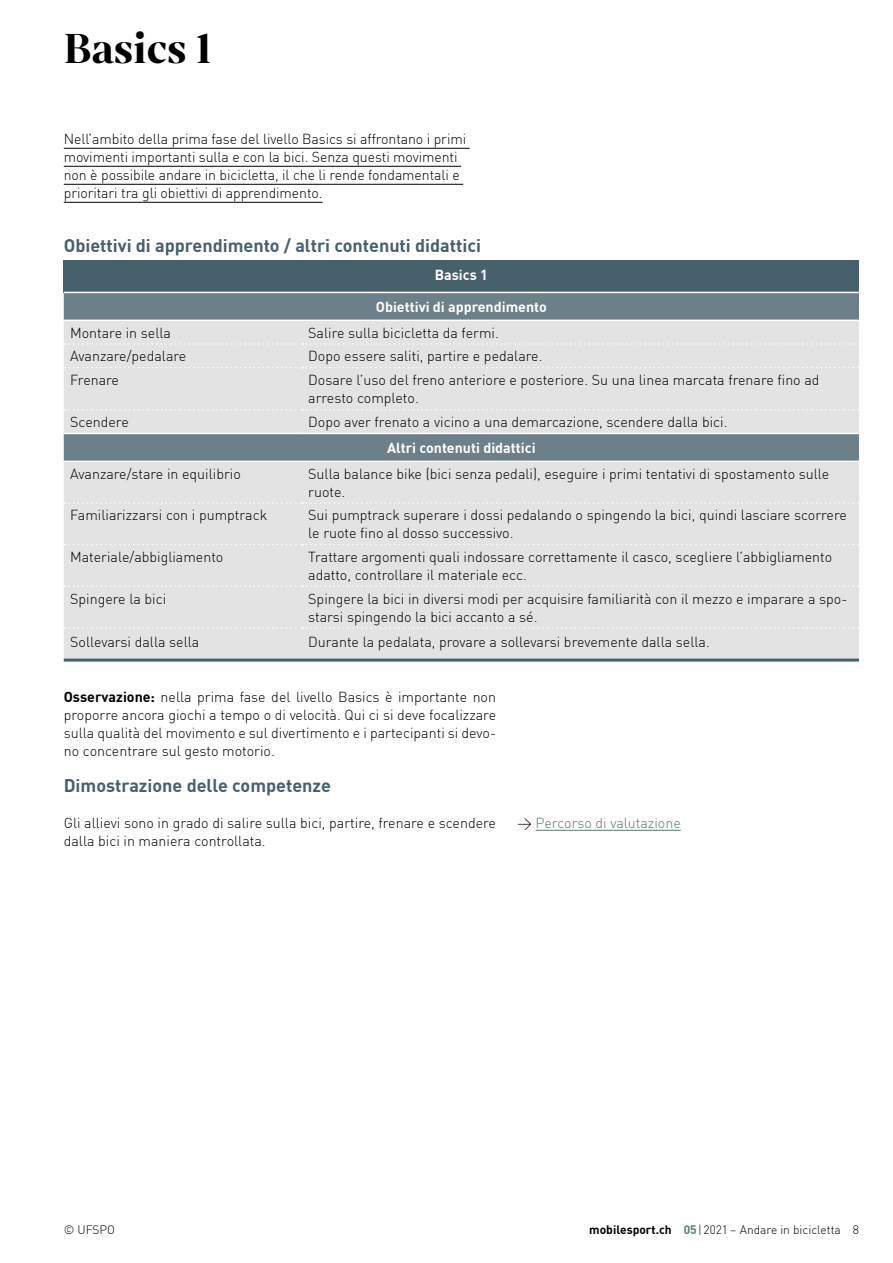
<style>
.page{position:relative;width:893px;height:1263px;background:#fff}
.page>*{position:absolute;margin:0;border:0;box-sizing:border-box;transform-origin:0 0}
.h_Titel{font:700 45px "Mixta Pro";color:#000}
.h_Untertitel{font:700 18px "DINOT";color:#46606c}
.Tabellenzelle{font:300 14.25px/18px "DINOT";color:#000}
.p_Fliesstext{font:300 14.25px/18px "DINOT";color:#000;text-align:justify}
.h_lead{font:300 14.25px/18px "DINOT";letter-spacing:-.005em;color:#000}
.Tabellenkopf{font:700 14.25px "DINOT";color:#fff}
.p_Fliesstext-2{font:300 14.25px "DINOT";color:#567d6c}
.t1{font:300 12px "DINOT";color:#000}
.s1{font-weight:700}
.s2{color:#000}
.s3{font-weight:700;color:#567d6c}
</style>
<div class="page">
<hr style="left:64px;top:148px;width:406px;height:1px;background:#000">
<hr style="left:64px;top:166px;width:397px;height:1px;background:#000">
<hr style="left:64px;top:184px;width:399px;height:1px;background:#000">
<hr style="left:64px;top:202px;width:259px;height:1px;background:#000">
<div style="left:64px;top:260px;width:795px;height:32px;background:#46606c"></div>
<svg style="left:64px;top:293px;width:795px;height:27px;background:#6e828b"></svg>
<svg style="left:64px;top:321px;width:795px;height:338px;background:#d9dadb"></svg>
<svg style="left:65px;top:343px;width:794px;height:2px"></svg>
<svg style="left:65px;top:502px;width:794px;height:2px"></svg>
<svg style="left:65px;top:544px;width:794px;height:1px"></svg>
<svg style="left:65px;top:585px;width:794px;height:2px"></svg>
<hr style="left:64px;top:659px;width:238px;height:3px;background:#46606c">
<hr style="left:302px;top:659px;width:557px;height:3px;background:#46606c">
<svg style="left:65px;top:367px;width:794px;height:1px"></svg>
<svg style="left:65px;top:409px;width:794px;height:1px"></svg>
<svg style="left:65px;top:627px;width:794px;height:2px"></svg>
<hr style="left:64px;top:433px;width:238px;height:1px;background:#fff">
<hr style="left:302px;top:433px;width:557px;height:1px;background:#fff">
<hr style="left:64px;top:461px;width:238px;height:1px;background:#fff">
<hr style="left:302px;top:461px;width:557px;height:1px;background:#fff">
<hr style="left:536px;top:830px;width:145px;height:1px;background:#567d6c">
<p class="h_Titel" style="left:64px;top:22px;width:149px">Basics 1</p>
<p class="h_lead" style="left:64px;top:128px;width:404px">Nell’ambito della prima fase del livello Basics si affrontano i primi movimenti importanti sulla e con la bici. Senza questi movimenti non è possibile andare in bicicletta, il che li rende fondamentali e prioritari tra gli obiettivi di apprendimento.</p>
<h2 class="h_Untertitel" style="left:64px;top:231px;width:419px">Obiettivi di apprendimento / altri contenuti didattici</h2>
<p class="Tabellenkopf" style="left:435px;top:263px;width:55px">Basics 1</p>
<p class="Tabellenkopf" style="left:376px;top:296px;width:172px">Obiettivi di apprendimento</p>
<p class="Tabellenzelle" style="left:70px;top:322px;width:102px">Montare in sella</p>
<p class="Tabellenzelle" style="left:308px;top:322px;width:192px">Salire sulla bicicletta da fermi.</p>
<p class="Tabellenzelle" style="left:70px;top:346px;width:118px">Avanzare/pedalare</p>
<p class="Tabellenzelle" style="left:308px;top:346px;width:236px">Dopo essere saliti, partire e pedalare.</p>
<p class="Tabellenzelle" style="left:70px;top:370px;width:50px">Frenare</p>
<p class="Tabellenzelle" style="left:308px;top:370px;width:513px">Dosare l’uso del freno anteriore e posteriore. Su una linea marcata frenare fino ad arresto completo.</p>
<p class="Tabellenzelle" style="left:70px;top:412px;width:60px">Scendere</p>
<p class="Tabellenzelle" style="left:308px;top:412px;width:421px">Dopo aver frenato a vicino a una demarcazione, scendere dalla bici.</p>
<p class="Tabellenkopf" style="left:387px;top:437px;width:150px">Altri contenuti didattici</p>
<p class="Tabellenzelle" style="left:70px;top:463px;width:172px">Avanzare/stare in equilibrio</p>
<p class="Tabellenzelle" style="left:308px;top:463px;width:523px">Sulla balance bike (bici senza pedali), eseguire i primi tentativi di spostamento sulle ruote.</p>
<p class="Tabellenzelle" style="left:70px;top:505px;width:199px">Familiarizzarsi con i pumptrack</p>
<p class="Tabellenzelle" style="left:308px;top:505px;width:540px">Sui pumptrack superare i dossi pedalando o spingendo la bici, quindi lasciare scorrere le ruote fino al dosso successivo.</p>
<p class="Tabellenzelle" style="left:70px;top:547px;width:155px">Materiale/abbigliamento</p>
<p class="Tabellenzelle" style="left:308px;top:547px;width:525px">Trattare argomenti quali indossare correttamente il casco, scegliere l’abbigliamento adatto, controllare il materiale ecc.</p>
<p class="Tabellenzelle" style="left:70px;top:588px;width:98px">Spingere la bici</p>
<p class="Tabellenzelle" style="left:308px;top:588px;width:541px">Spingere la bici in diversi modi per acquisire familiarità con il mezzo e imparare a spo&shy;starsi spingendo la bici accanto a sé.</p>
<p class="Tabellenzelle" style="left:70px;top:632px;width:131px">Sollevarsi dalla sella</p>
<p class="Tabellenzelle" style="left:308px;top:632px;width:403px">Durante la pedalata, provare a sollevarsi brevemente dalla sella.</p>
<p class="p_Fliesstext" style="left:64px;top:686px;width:434px"><span class="s1">Osservazione:</span> nella prima fase del livello Basics è importante non proporre ancora giochi a tempo o di velocità. Qui ci si deve focalizzare sulla qualità del movimento e sul divertimento e i partecipanti si devo&shy;no concentrare sul gesto motorio.</p>
<h2 class="h_Untertitel" style="left:64px;top:771px;width:269px">Dimostrazione delle competenze</h2>
<p class="p_Fliesstext" style="left:64px;top:812px;width:434px">Gli allievi sono in grado di salire sulla bici, partire, frenare e scendere dalla bici in maniera controllata.</p>
<p class="p_Fliesstext-2" style="left:517px;top:812px;width:165px"><span class="s2">→</span> Percorso di valutazione</p>
<p class="t1" style="left:64px;top:1220px;width:53px">© UFSPO</p>
<p class="t1" style="left:589px;top:1220px;width:271px"><span class="s1">mobilesport.ch</span> <span class="s3">05</span>|2021 – Andare in bicicletta 8</p>
</div>
